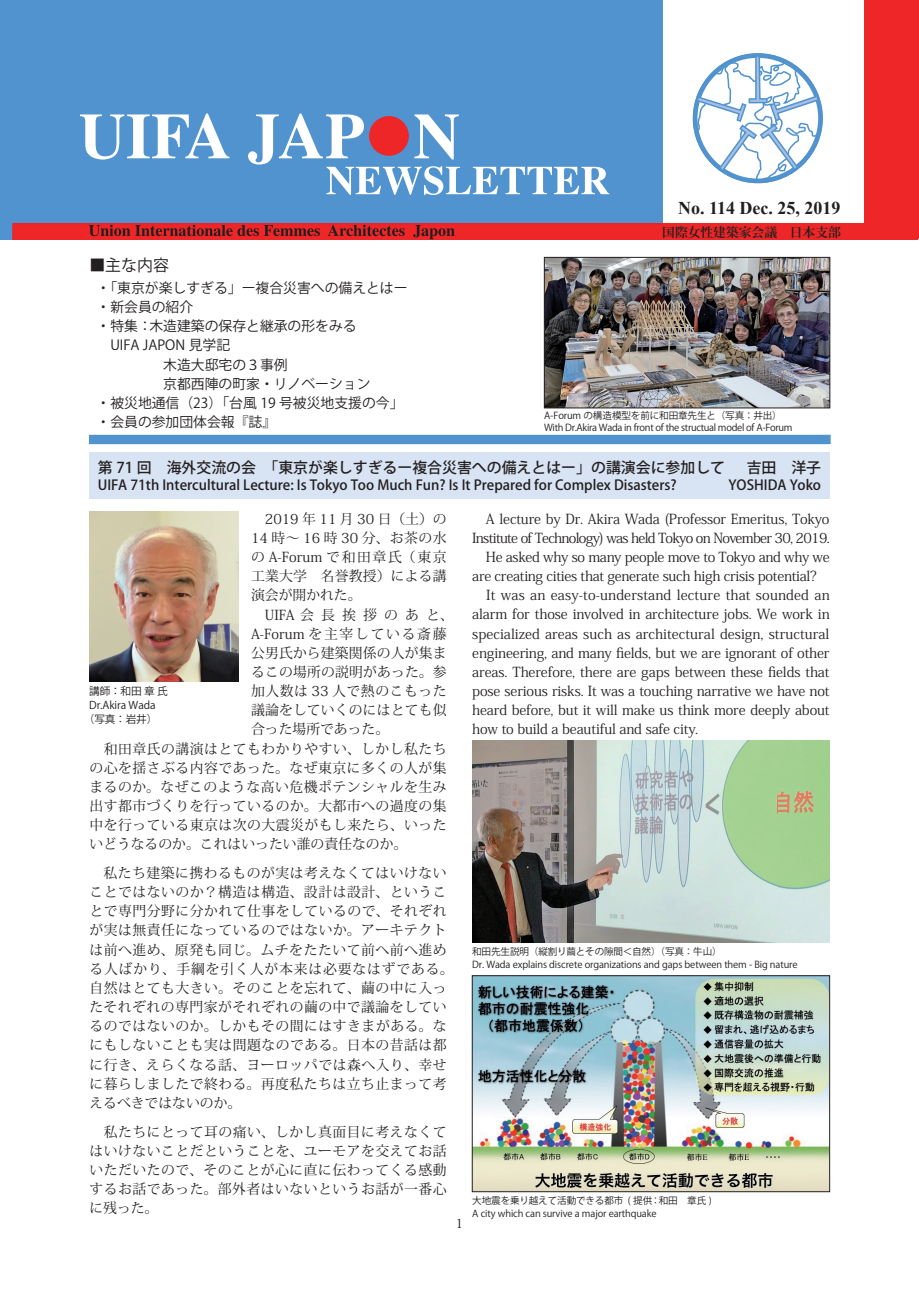
<style>
.page{position:relative;width:919px;height:1289px;background:#fff}
.page>*{position:absolute;margin:0;border:0;box-sizing:border-box;transform-origin:0 0}
.t1{font:700 18px "Times New Roman";color:#231f20}
.t2{font:15.9px "Koz Go Pro";color:#231f20}
.t3{font:500 14.85px "Koz Go Pro";color:#231f20}
.t4{font:13.8px/19.2px "Koz Min Pro";letter-spacing:-.01em;color:#231f20}
.t5{font:13.8px/19.2px "Koz Min Pro";letter-spacing:.035em;color:#231f20}
.t6{font:13.8px/19.2px "Koz Min Pro";letter-spacing:.01em;color:#231f20;text-align:justify}
.t7{font:13.8px "Koz Go Pro";color:#231f20}
.t8{font:500 13.8px "Koz Go Pro";color:#231f20}
.t9{font:13.8px "Koz Min Pro";letter-spacing:.12em;color:#231f20}
.t10{font:13.8px "Koz Min Pro";letter-spacing:.125em;color:#231f20}
.t11{font:13.8px "Koz Min Pro";letter-spacing:.04em;color:#231f20}
.t12{font:13.8px "Koz Min Pro";letter-spacing:.515em;color:#231f20}
.t13{font:700 12.75px "Koz Min Pro";color:#231f20}
.t14{font:12.75px "Koz Min Pro";color:#231f20}
.t15{font:10.65px "Koz Go Std";letter-spacing:-.01em;color:#231f20}
.t16{font:9.6px/12.8px "Koz Go Std";letter-spacing:-.01em;color:#231f20}
.s1{color:#fff}
</style>
<div class="page">
<div style="left:89px;top:452px;width:740px;height:47px;background:#d8e4f3"></div>
<img style="left:89px;top:511px;width:149px;height:170px">
<img style="left:472px;top:740px;width:357px;height:202px">
<img style="left:474px;top:977px;width:353px;height:212px">
<div style="left:472px;top:975px;width:357px;height:216px;border:1px solid #231f20"></div>
<div style="left:13px;top:0;width:650px;height:238px;background:#5193ce"></div>
<div style="left:89px;top:435px;width:741px;height:9px;background:#5193ce"></div>
<div style="left:864px;top:0;width:54px;height:238px;background:#ee2628"></div>
<svg style="left:694px;top:54px;width:126px;height:128px"></svg>
<svg style="left:80px;top:114px;width:149px;height:45px"></svg>
<svg style="left:248px;top:114px;width:361px;height:81px"></svg>
<div style="left:13px;top:224px;width:904px;height:16px;background:#ee2628"></div>
<div style="left:0;top:0;width:13px;height:240px;background:#5193ce"></div>
<hr style="left:13px;top:223px;width:650px;height:1px;background:#ee1c28">
<svg style="left:89px;top:225px;width:231px;height:11px"></svg>
<svg style="left:327px;top:225px;width:77px;height:11px"></svg>
<svg style="left:413px;top:225px;width:41px;height:14px"></svg>
<img style="left:546px;top:259px;width:282px;height:147px">
<div style="left:544px;top:257px;width:286px;height:151px;border:1px solid #231f20"></div>
<h1 class="t1" style="left:678px;top:195px;width:164px">No. 114 Dec. 25, 2019</h1>
<p class="t2" style="left:89px;top:255px;width:81px">■主な内容</p>
<p class="t7" style="left:96px;top:279px;width:312px">・「東京が楽しすぎる」ー複合災害への備えとはー</p>
<p class="t7" style="left:96px;top:298px;width:98px">・新会員の紹介</p>
<p class="t7" style="left:96px;top:317px;width:262px">・特集： 木造建築の保存と継承の形をみる</p>
<p class="t7" style="left:96px;top:336px;width:135px"><span class="s1">・</span>UIFA JAPON 見学記</p>
<p class="t7" style="left:149px;top:355px;width:140px">　木造大邸宅の３事例</p>
<p class="t7" style="left:149px;top:374px;width:223px">　京都西陣の町家・リノベーション</p>
<p class="t7" style="left:96px;top:394px;width:308px">・被災地通信（23）「台風 19 号被災地支援の今」</p>
<p class="t7" style="left:96px;top:413px;width:181px">・会員の参加団体会報『誌』</p>
<p class="t13" style="left:662px;top:223px;width:180px">国際女性建築家会議　日本支部</p>
<p class="t16" style="left:544px;top:409px;width:250px">A-Forum の構造模型を前に和田章先生と（写真：井出）<br>With Dr.Akira Wada in front of the structual model of A-Forum</p>
<p class="t3" style="left:98px;top:457px;width:628px">第 71 回　海外交流の会　「東京が楽しすぎるー複合災害への備えとはー」の講演会に参加して</p>
<p class="t3" style="left:746px;top:457px;width:76px">吉田　洋子</p>
<p class="t8" style="left:98px;top:476px;width:580px">UIFA 71th Intercultural Lecture: Is Tokyo Too Much Fun? Is It Prepared for Complex Disasters?</p>
<p class="t8" style="left:728px;top:476px;width:94px">YOSHIDA Yoko</p>
<p class="t4" style="left:472px;top:508px;width:359px">　A lecture by Dr. Akira Wada (Professor Emeritus, Tokyo Institute of Technology) was held Tokyo on November 30, 2019.　He asked why so many people move to Tokyo and why we are creating cities that generate such high crisis potential?　It was an easy-to-understand lecture that sounded an alarm for those involved in architecture jobs. We work in specialized areas such as architectural design, structural engineering, and many fields, but we are ignorant of other areas. Therefore, there are gaps between these fields that pose serious risks. It was a touching narrative we have not heard before, but it will make us think more deeply about how to build a beautiful and safe city.</p>
<p class="t6" style="left:251px;top:508px;width:197px">　2019 年 11 月 30 日（土）の</p>
<p class="t6" style="left:251px;top:528px;width:197px">14 時～ 16 時 30 分、お茶の水</p>
<p class="t9" style="left:251px;top:547px;width:197px">の A-Forum で和田章氏（東京</p>
<p class="t6" style="left:251px;top:566px;width:197px">工業大学　名誉教授）による講</p>
<p class="t6" style="left:251px;top:585px;width:112px">演会が開かれた。</p>
<p class="t12" style="left:251px;top:604px;width:204px">　UIFA会長挨拶のあと、</p>
<p class="t10" style="left:251px;top:624px;width:197px">A-Forum を主宰している斎藤</p>
<p class="t6" style="left:251px;top:642px;width:197px">公男氏から建築関係の人が集ま</p>
<p class="t6" style="left:251px;top:661px;width:197px">るこの場所の説明があった。参</p>
<p class="t11" style="left:251px;top:681px;width:197px">加人数は 33 人で熱のこもった</p>
<p class="t6" style="left:251px;top:700px;width:197px">議論をしていくのにはとても似</p>
<p class="t6" style="left:251px;top:719px;width:140px">合った場所であった。</p>
<p class="t5" style="left:89px;top:738px;width:359px">　和田章氏の講演はとてもわかりやすい、しかし私たち</p>
<p class="t5" style="left:89px;top:757px;width:359px">の心を揺さぶる内容であった。なぜ東京に多くの人が集</p>
<p class="t5" style="left:89px;top:776px;width:359px">まるのか。なぜこのような高い危機ポテンシャルを生み</p>
<p class="t5" style="left:89px;top:795px;width:359px">出す都市づくりを行っているのか。大都市への過度の集</p>
<p class="t5" style="left:89px;top:815px;width:359px">中を行っている東京は次の大震災がもし来たら、いった</p>
<p class="t6" style="left:89px;top:834px;width:319px">いどうなるのか。これはいったい誰の責任なのか。</p>
<p class="t5" style="left:89px;top:862px;width:366px">　私たち建築に携わるものが実は考えなくてはいけないことではないのか？構造は構造、設計は設計、ということで専門分野に分かれて仕事をしているので、それぞれが実は無責任になっているのではないか。アーキテクトは前へ進め、原発も同じ。ムチをたたいて前へ前へ進める人ばかり、手綱を引く人が本来は必要なはずである。自然はとても大きい。そのことを忘れて、繭の中に入ったそれぞれの専門家がそれぞれの繭の中で議論をしているのではないのか。しかもその間にはすきまがある。なにもしないことも実は問題なのである。日本の昔話は都に行き、えらくなる話、ヨーロッパでは森へ入り、幸せに暮らしましたで終わる。再度私たちは立ち止まって考えるべきではないのか。</p>
<p class="t6" style="left:89px;top:1121px;width:359px">　私たちにとって耳の痛い、しかし真面目に考えなくてはいけないことだということを、ユーモアを交えてお話いただいたので、そのことが心に直に伝わってくる感動するお話であった。部外者はいないというお話が一番心に残った。</p>
<p class="t15" style="left:89px;top:684px;width:80px">講師：和田 章 氏</p>
<p class="t15" style="left:89px;top:698px;width:68px">Dr.Akira Wada</p>
<p class="t15" style="left:84px;top:712px;width:75px">（写真：岩井）</p>
<p class="t16" style="left:472px;top:945px;width:327px">和田先生説明（縦割り繭とその隙間＜自然）（写真：牛山）<br>Dr. Wada explains discrete organizations and gaps between them - Big nature</p>
<p class="t16" style="left:472px;top:1194px;width:241px">大地震を乗り越えて活動できる都市 ( 提供：和田　章氏 )<br>A city which can survive a major earthquake</p>
<p class="t14" style="left:455px;top:1214px;width:9px">1</p>
</div>
